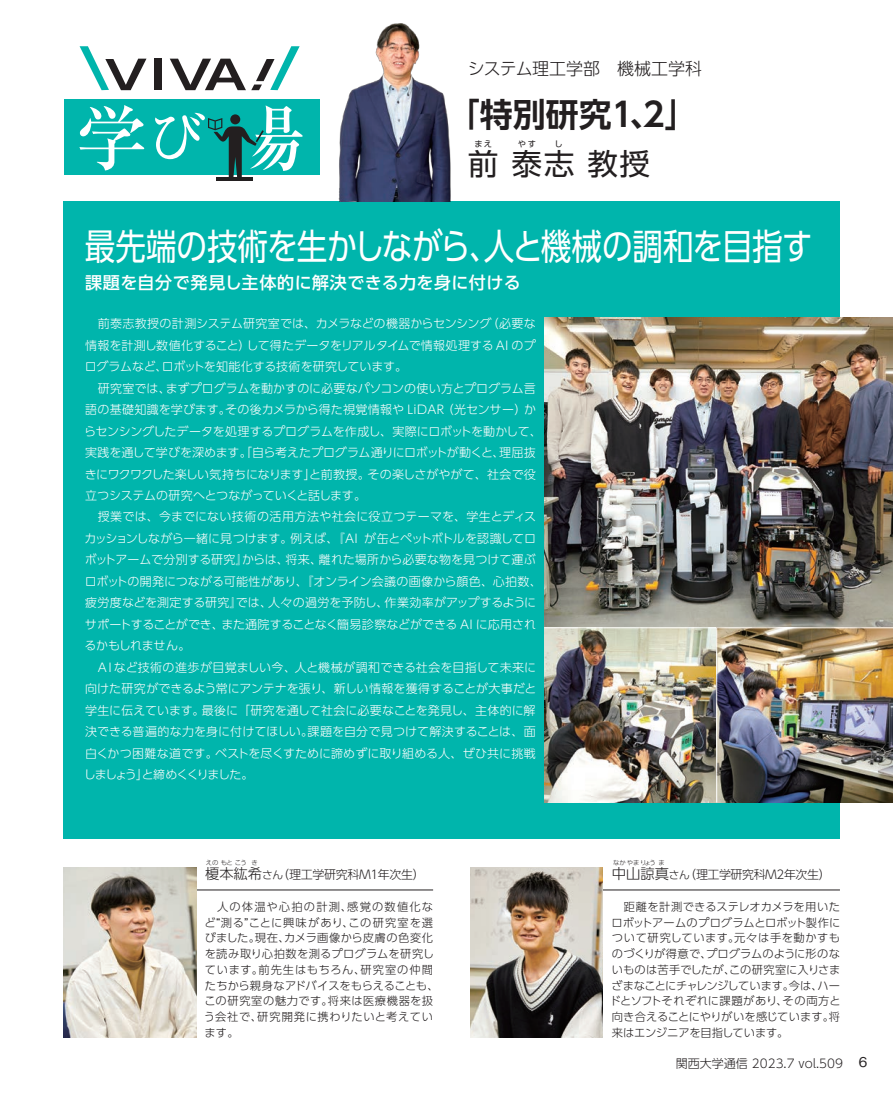
<style>
.page{position:relative;width:893px;height:1093px;background:#fff}
.page>*{position:absolute;margin:0;border:0;box-sizing:border-box;transform-origin:0 0}
.t1{font:36px "UD Shin Go Pr 6 N";letter-spacing:-.015em;color:#fff;scale:.85 1}
.t2{font:700 33px "UD Shin Go Pr 6 N De";color:#231f20}
.t3{font:29.7px "UD Shin Go Pr 6 N";color:#231f20}
.t4{font:500 16.95px "UD Shin Go Pr 6 N";letter-spacing:.03em;color:#fff}
.t5{font:300 16.95px "UD Shin Go Pr 6 N";color:#231f20}
.t6{font:500 13.5px "Gothic BBB Pr 6 N";color:#231f20}
.t7{font:300 12px/21.5px "UD Shin Go Pr 6 N";color:#fff;text-align:justify}
.t8{font:300 12px "UD Shin Go Pr 6 N";letter-spacing:-.03em;color:#231f20}
.t9{font:300 12px "UD Shin Go Pr 6 N";color:#231f20}
.t10{font:300 11.25px/15.8px "UD Shin Go Pr 6 N";letter-spacing:.035em;color:#231f20}
.t11{font:8.25px "UD Shin Go Pr 6 N";color:#231f20}
.t12{font:300 6.3px "UD Shin Go Pr 6 N";letter-spacing:-.015em;color:#231f20}
.s1{font-size:14.4px}
.s2{font-size:10.8px}
</style>
<div class="page">
<div style="left:64px;top:201px;width:776px;height:637px;background:#00b5ac"></div>
<img style="left:544px;top:318px;width:349px;height:484px">
<img style="left:338px;top:23px;width:113px;height:178px">
<img style="left:717px;top:628px;width:176px;height:174px">
<hr style="left:716px;top:628px;width:1px;height:174px;background:#fff">
<hr style="left:544px;top:627px;width:349px;height:1px;background:#fff">
<hr style="left:123px;top:889px;width:310px;height:1px;background:#231f20">
<hr style="left:549px;top:889px;width:291px;height:1px;background:#231f20">
<div style="left:154px;top:59px;width:8px;height:31px;background:#231f20"></div>
<div style="left:64px;top:99px;width:255px;height:76px;background:#00b5ac"></div>
<svg style="left:80px;top:46px;width:66px;height:44px"></svg>
<svg style="left:170px;top:46px;width:130px;height:44px"></svg>
<svg style="left:79px;top:105px;width:65px;height:65px"></svg>
<svg style="left:155px;top:105px;width:148px;height:76px"></svg>
<hr style="left:217px;top:178px;width:36px;height:3px;background:#231f20">
<div style="left:265px;top:45px;width:17px;height:14px;background:#fff"></div>
<div style="left:97px;top:45px;width:18px;height:14px;background:#fff"></div>
<img style="left:64px;top:867px;width:133px;height:170px">
<img style="left:470px;top:867px;width:133px;height:170px">
<h3 class="t5" style="left:468px;top:55px;width:236px">システム理工学部　機械工学科</h3>
<h2 class="t2" style="left:447px;top:87px;width:252px">「特別研究1、2」</h2>
<h3 class="t3" style="left:468px;top:140px;width:184px">前 泰志 教授</h3>
<p class="t11" style="left:474px;top:138px;width:90px">まえ　　 やす　　し</p>
<h1 class="t1" style="left:85px;top:217px;width:858px">最先端の技術を生かしながら、人と機械の調和を目指す</h1>
<h3 class="t4" style="left:85px;top:269px;width:437px">課題を自分で発見し主体的に解決できる力を身に付ける</h3>
<p class="t7" style="left:85px;top:312px;width:453px;text-indent:13px">前泰志教授の計測システム研究室では、カメラなどの機器からセンシング（必要な情報を計測し数値化すること）して得たデータをリアルタイムで情報処理する AI のプログラムなど、ロボットを知能化する技術を研究しています。</p>
<p class="t7" style="left:84px;top:377px;width:459px;text-align:left;text-indent:14px">研究室では、まずプログラムを動かすのに必要なパソコンの使い方とプログラム言語の基礎知識を学びます。その後カメラから得た視覚情報や LiDAR（光センサー）からセンシングしたデータを処理するプログラムを作成し、実際にロボットを動かして、実践を通して学びを深めます。「自ら考えたプログラム通りにロボットが動くと、理屈抜きにワクワクした楽しい気持ちになります」と前教授。その楽しさがやがて、社会で役立つシステムの研究へとつながっていくと話します。</p>
<p class="t7" style="left:84px;top:506px;width:459px;text-align:left;text-indent:13px">授業では、今までにない技術の活用方法や社会に役立つテーマを、学生とディスカッションしながら一緒に見つけます。例えば、『AI が缶とペットボトルを認識してロボットアームで分別する研究』からは、将来、離れた場所から必要な物を見つけて運ぶロボットの開発につながる可能性があり、『オンライン会議の画像から顔色、心拍数、疲労度などを測定する研究』では、人々の過労を予防し、作業効率がアップするようにサポートすることができ、また通院することなく簡易診察などができる AI に応用されるかもしれません。</p>
<p class="t7" style="left:84px;top:656px;width:454px;text-indent:14px">AI など技術の進歩が目覚ましい今、人と機械が調和できる社会を目指して未来に向けた研究ができるよう常にアンテナを張り、新しい情報を獲得することが大事だと学生に伝えています。最後に「研究を通して社会に必要なことを発見し、主体的に解決できる普遍的な力を身に付けてほしい。課題を自分で見つけて解決することは、面白くかつ困難な道です。ベストを尽くすために諦めずに取り組める人、ぜひ共に挑戦しましょう」と締めくくりました。</p>
<p class="t12" style="left:206px;top:857px;width:53px">えの もとこう き</p>
<p class="t12" style="left:613px;top:857px;width:53px">なか やまりょうま</p>
<p class="t8" style="left:205px;top:864px;width:221px"><span class="s1">榎本紘希</span><span class="s2">さん</span>（理工学研究科M1年次生）</p>
<p class="t8" style="left:612px;top:864px;width:220px"><span class="s1">中山諒真</span><span class="s2">さん</span>（理工学研究科M2年次生）</p>
<p class="t10" style="left:610px;top:898px;width:232px;text-align:justify;text-indent:14px">距離を計測できるステレオカメラを用いたロボットアームのプログラムとロボット製作について研究しています。元々は手を動かすものづくりが得意で、プログラムのように形のないものは苦手でしたが、この研究室に入りさまざまなことにチャレンジしています。今は、ハードとソフトそれぞれに課題があり、その両方と向き合えることにやりがいを感じています。将来はエンジニアを目指しています。</p>
<p class="t9" style="left:676px;top:1053px;width:168px">関西大学通信 2023.7 vol.509</p>
<p class="t10" style="left:204px;top:898px;width:236px;text-indent:13px">人の体温や心拍の計測、感覚の数値化など“測る”ことに興味があり、この研究室を選びました。現在、カメラ画像から皮膚の色変化を読み取り心拍数を測るプログラムを研究しています。前先生はもちろん、研究室の仲間たちから親身なアドバイスをもらえることも、この研究室の魅力です。将来は医療機器を扱う会社で、研究開発に携わりたいと考えています。</p>
<p class="t6" style="left:859px;top:1051px;width:10px">6</p>
</div>
